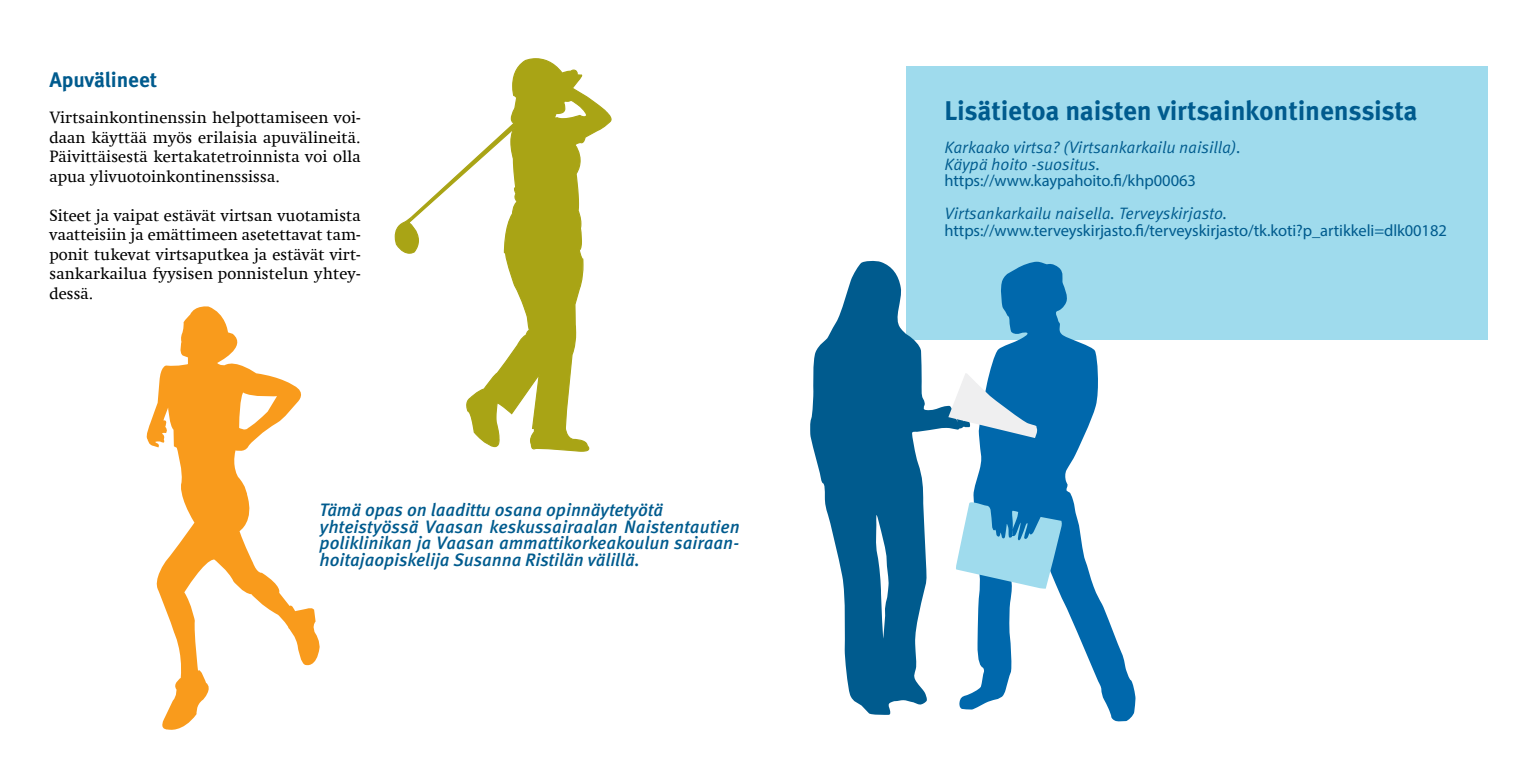
<style>
.page{position:relative;width:1531px;height:766px;background:#fff}
.page>*{position:absolute;margin:0;border:0;box-sizing:border-box;transform-origin:0 0}
.t1{font:700 27px "Meta Pro";letter-spacing:-.01em;color:#005b8e}
.t2{font:700 21px "Meta Pro";letter-spacing:-.005em;color:#005b8e}
.t3{font:italic 500 18px/16.5px "Meta Pro";letter-spacing:-.005em;color:#005b8e}
.t4{font:16.5px/19.5px "Swift Com";letter-spacing:.005em;color:#000;text-align:justify}
.t5{font:16.5px "Myriad Pro";letter-spacing:-.005em;color:#005b8e}
.t6{font:16.5px/16.5px "Meta Pro Norm Ita";letter-spacing:-.005em;color:#005b8e}
</style>
<div class="page">
<div style="left:906px;top:66px;width:581px;height:273px;background:#9fdbed"></div>
<svg style="left:810px;top:260px;width:149px;height:455px;fill:#005b8e"></svg>
<svg style="left:959px;top:262px;width:176px;height:459px"></svg>
<svg style="left:948px;top:373px;width:89px;height:65px"></svg>
<svg style="left:955px;top:502px;width:107px;height:86px;background:#7dbfdc"></svg>
<svg style="left:146px;top:306px;width:174px;height:424px"></svg>
<svg style="left:395px;top:58px;width:216px;height:393px"></svg>
<svg style="left:553px;top:99px;width:34px;height:20px"></svg>
<p class="t2" style="left:49px;top:63px;width:109px">Apuvälineet</p>
<p class="t4" style="left:49px;top:108px;width:313px">Virtsainkontinenssin helpottamiseen voi&shy;daan käyttää myös erilaisia apuvälineitä.<br>Päivittäisestä kertakatetroinnista voi olla apua ylivuotoinkontinenssissa.</p>
<p class="t4" style="left:49px;top:205px;width:313px">Siteet ja vaipat estävät virtsan vuotamista vaatteisiin ja emättimeen asetettavat tam&shy;ponit tukevat virtsaputkea ja estävät virt&shy;sankarkailua fyysisen ponnistelun yhtey&shy;dessä.</p>
<p class="t3" style="left:320px;top:500px;width:422px">Tämä opas on laadittu osana opinnäytetyötä yhteistyössä Vaasan keskussairaalan Naistentautien poliklinikan ja Vaasan ammattikorkeakoulun sairaan&shy;hoitajaopiskelija Susanna Ristilän välillä.</p>
<h1 class="t1" style="left:944px;top:90px;width:474px">Lisätietoa naisten virtsainkontinenssista</h1>
<p class="t6" style="left:944px;top:138px;width:298px">Karkaako virtsa? (Virtsankarkailu naisilla).<br>Käypä hoito -suositus.</p>
<p class="t5" style="left:944px;top:170px;width:253px">https://www.kaypahoito.fi/khp00063</p>
<p class="t6" style="left:944px;top:204px;width:284px">Virtsankarkailu naisella. Terveyskirjasto.</p>
<p class="t5" style="left:944px;top:220px;width:504px">https://www.terveyskirjasto.fi/terveyskirjasto/tk.koti?p_artikkeli=dlk00182</p>
</div>
